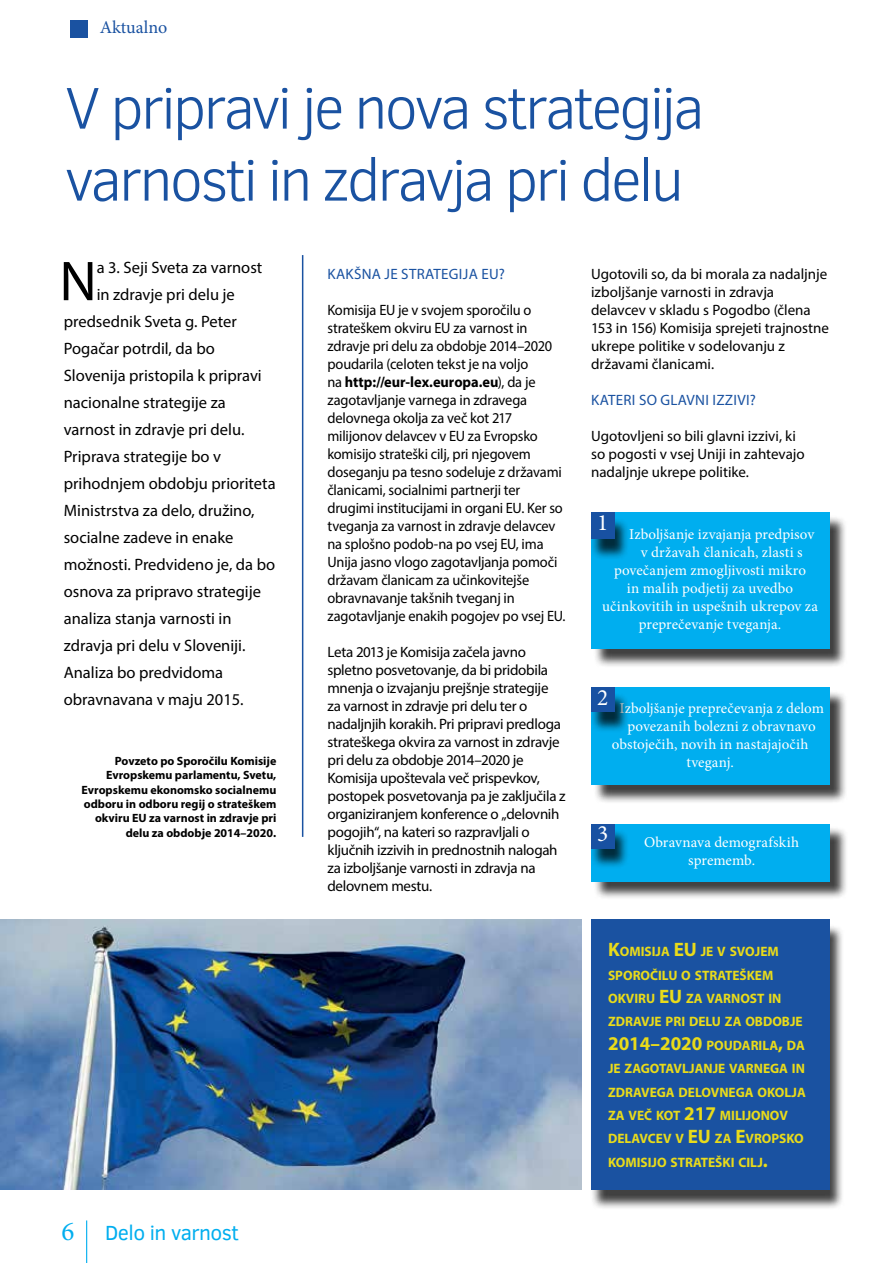
<style>
.page{position:relative;width:893px;height:1263px;background:#fff}
.page>*{position:absolute;margin:0;border:0;box-sizing:border-box;transform-origin:0 0}
.t1{font:300 60px/72px "Clear Sans";letter-spacing:-.05em;color:#1a52a1}
.t2{font:56.55px "Myriad Pro";color:#000}
.t3{font:23.4px "Minion Pro";color:#fff}
.t4{font:21px "Clear Sans";letter-spacing:-.025em;color:#00aeef}
.t5{font:18px "Minion Pro";color:#1a52a1}
.t6{font:16.5px "Myriad Pro";color:#000}
.t7{font:15px/18px "Myriad Pro";letter-spacing:-.01em;color:#000}
.t8{font:15px/18px "Myriad Pro";letter-spacing:-.01em;color:#000;scale:.96 1}
.t9{font:15px/18px "Minion Pro";letter-spacing:.005em;color:#fff;text-align:center}
.t10{font:15px "Myriad Pro";letter-spacing:.025em;color:#1a52a1}
.t11{font:700 13.65px/23.4px "Myriad Pro";color:#e9db1a}
.t12{font:700 12px/14.4px "Myriad Pro";color:#000;text-align:right}
.s1{font-family:"Minion Pro";font-size:27px}
.s2{font-weight:700}
.s3{font-size:19.5px}
</style>
<div class="page">
<hr style="left:86px;top:1220px;width:1px;height:43px;background:#00aeef">
<div style="left:71px;top:20px;width:17px;height:17px;background:#1a52a1"></div>
<hr style="left:302px;top:255px;width:1px;height:582px;background:#1a52a1">
<img style="left:0;top:919px;width:582px;height:270px">
<div style="left:593px;top:515px;width:255px;height:153px;background:#000;opacity:.75"></div>
<div style="left:591px;top:513px;width:238px;height:136px;background:#00aeef"></div>
<div style="left:590px;top:517px;width:40px;height:43px;background:#000;opacity:.75"></div>
<div style="left:591px;top:513px;width:23px;height:26px;background:#1851a2"></div>
<div style="left:593px;top:690px;width:255px;height:114px;background:#000;opacity:.75"></div>
<div style="left:591px;top:688px;width:238px;height:97px;background:#00aeef"></div>
<div style="left:590px;top:692px;width:40px;height:41px;background:#000;opacity:.75"></div>
<div style="left:591px;top:688px;width:23px;height:24px;background:#1851a2"></div>
<div style="left:593px;top:826px;width:255px;height:74px;background:#000;opacity:.75"></div>
<div style="left:591px;top:824px;width:238px;height:58px;background:#00aeef"></div>
<div style="left:590px;top:828px;width:40px;height:41px;background:#000;opacity:.75"></div>
<div style="left:591px;top:824px;width:23px;height:24px;background:#1851a2"></div>
<div style="left:590px;top:924px;width:255px;height:286px;background:#000;opacity:.75"></div>
<div style="left:591px;top:919px;width:238px;height:270px;background:#1a52a1"></div>
<p class="t5" style="left:100px;top:15px;width:69px">Aktualno</p>
<h1 class="t1" style="left:65px;top:72px;width:641px">V pripravi je nova strategija varnosti in zdravja pri delu</h1>
<h2 class="t2" style="left:59px;top:246px;width:39px">N</h2>
<p class="t6" style="left:97px;top:257px;width:167px">a 3. Seji Sveta za varnost</p>
<p class="t6" style="left:97px;top:284px;width:140px">in zdravje pri delu je</p>
<p class="t6" style="left:64px;top:311px;width:175px">predsednik Sveta g. Peter</p>
<p class="t6" style="left:64px;top:338px;width:152px">Pogačar potrdil, da bo</p>
<p class="t6" style="left:64px;top:365px;width:200px">Slovenija pristopila k pripravi</p>
<p class="t6" style="left:64px;top:392px;width:163px">nacionalne strategije za</p>
<p class="t6" style="left:64px;top:419px;width:182px">varnost in zdravje pri delu.</p>
<p class="t6" style="left:64px;top:446px;width:159px">Priprava strategije bo v</p>
<p class="t6" style="left:64px;top:473px;width:213px">prihodnjem obdobju prioriteta</p>
<p class="t6" style="left:64px;top:500px;width:192px">Ministrstva za delo, družino,</p>
<p class="t6" style="left:64px;top:527px;width:171px">socialne zadeve in enake</p>
<p class="t6" style="left:64px;top:554px;width:213px">možnosti. Predvideno je, da bo</p>
<p class="t6" style="left:64px;top:581px;width:199px">osnova za pripravo strategije</p>
<p class="t6" style="left:64px;top:608px;width:169px">analiza stanja varnosti in</p>
<p class="t6" style="left:64px;top:635px;width:183px">zdravja pri delu v Sloveniji.</p>
<p class="t6" style="left:64px;top:662px;width:161px">Analiza bo predvidoma</p>
<p class="t6" style="left:64px;top:689px;width:181px">obravnavana v maju 2015.</p>
<p class="t12" style="left:82px;top:753px;width:196px">Povzeto po Sporočilu Komisije<br>Evropskemu parlamentu, Svetu,<br>Evropskemu ekonomsko socialnemu odboru in odboru regij o strateškem okviru EU za varnost in zdravje pri delu za obdobje 2014–2020.</p>
<h3 class="t4" style="left:61px;top:1219px;width:179px"><span class="s1">6</span> Delo in varnost</h3>
<p class="t10" style="left:328px;top:265px;width:83px">Kakšna jestrategija</p>
<p class="t10" style="left:481px;top:265px;width:25px">EU?</p>
<p class="t8" style="left:327px;top:301px;width:250px">Komisija EU je v svojem sporočilu o strateškem okviru EU za varnost in zdravje pri delu za obdobje 2014–2020 poudarila (celoten tekst je na voljo<br>na <span class="s2">http://eur-lex.europa.eu</span>), da je zagotavljanje varnega in zdravega delovnega okolja za več kot 217 milijonov delavcev v EU za Evropsko komisijo strateški cilj, pri njegovem doseganju pa tesno sodeluje z državami članicami, socialnimi partnerji ter drugimi institucijami in organi EU. Ker so tveganja za varnost in zdravje delavcev na splošno podob-na po vsej EU, ima Unija jasno vlogo zagotavljanja pomoči državam članicam za učinkovitejše obravnavanje takšnih tveganj in zagotavljanje enakih pogojev po vsej EU.</p>
<p class="t7" style="left:327px;top:643px;width:240px">Leta 2013 je Komisija začela javno spletno posvetovanje, da bi pridobila mnenja o izvajanju prejšnje strategije za varnost in zdravje pri delu ter o nadaljnjih korakih. Pri pripravi predloga strateškega okvira za varnost in zdravje pri delu za obdobje 2014–2020 je Komisija upoštevala več prispevkov, postopek posvetovanja pa je zaključila z organiziranjem konference o „delovnih pogojih“, na kateri so razpravljali o ključnih izzivih in prednostnih nalogah za izboljšanje varnosti in zdravja na delovnem mestu.</p>
<p class="t7" style="left:591px;top:265px;width:239px">Ugotovili so, da bi morala za nadaljnje izboljšanje varnosti in zdravja delavcev v skladu s Pogodbo (člena 153 in 156) Komisija sprejeti trajnostne ukrepe politike v sodelovanju z državami članicami.</p>
<p class="t10" style="left:591px;top:391px;width:17px">Kateri</p>
<p class="t10" style="left:639px;top:391px;width:31px">so glavni</p>
<p class="t10" style="left:712px;top:391px;width:7px">izzivi</p>
<p class="t10" style="left:750px;top:391px;width:8px">?</p>
<p class="t7" style="left:591px;top:427px;width:215px">Ugotovljeni so bili glavni izzivi, ki so pogosti v vsej Uniji in zahtevajo nadaljnje ukrepe politike.</p>
<h3 class="t3" style="left:597px;top:507px;width:13px">1</h3>
<p class="t9" style="left:629px;top:525px;width:187px">Izboljšanje izvajanja predpisov</p>
<p class="t9" style="left:641px;top:543px;width:164px">v državah članicah, zlasti s</p>
<p class="t9" style="left:614px;top:561px;width:194px">povečanjem zmogljivosti mikro</p>
<p class="t9" style="left:627px;top:579px;width:168px">in malih podjetij za uvedbo</p>
<p class="t9" style="left:602px;top:597px;width:217px">učinkovitih in uspešnih ukrepov za</p>
<p class="t9" style="left:639px;top:615px;width:144px">preprečevanje tveganja.</p>
<h3 class="t3" style="left:597px;top:682px;width:13px">2</h3>
<p class="t9" style="left:619px;top:699px;width:206px">Izboljšanje preprečevanja z delom</p>
<p class="t9" style="left:628px;top:717px;width:190px">povezanih bolezni z obravnavo</p>
<p class="t9" style="left:612px;top:735px;width:198px">obstoječih, novih in nastajajočih</p>
<p class="t9" style="left:686px;top:753px;width:49px">tveganj.</p>
<h3 class="t3" style="left:597px;top:818px;width:13px">3</h3>
<p class="t9" style="left:644px;top:833px;width:156px">Obravnava demografskih sprememb.</p>
<p class="t11" style="left:608px;top:939px;width:199px"><span class="s3">K</span>OMISIJA <span class="s3">EU</span> JE V SVOJEM<br>SPOROČILU O STRATEŠKEM<br>OKVIRU <span class="s3">EU</span> ZA VARNOST IN<br>ZDRAVJE PRI DELU ZA OBDOBJE<br><span class="s3">2014–2020</span> POUDARILA<span class="s3">,</span> DA<br>JE ZAGOTAVLJANJE VARNEGA IN<br>ZDRAVEGA DELOVNEGA OKOLJA<br>ZA VEČ KOT <span class="s3">217</span> MILIJONOV<br>DELAVCEV V <span class="s3">EU</span> ZA <span class="s3">E</span>VROPSKO<br>KOMISIJO STRATEŠKI CILJ<span class="s3">.</span></p>
</div>
